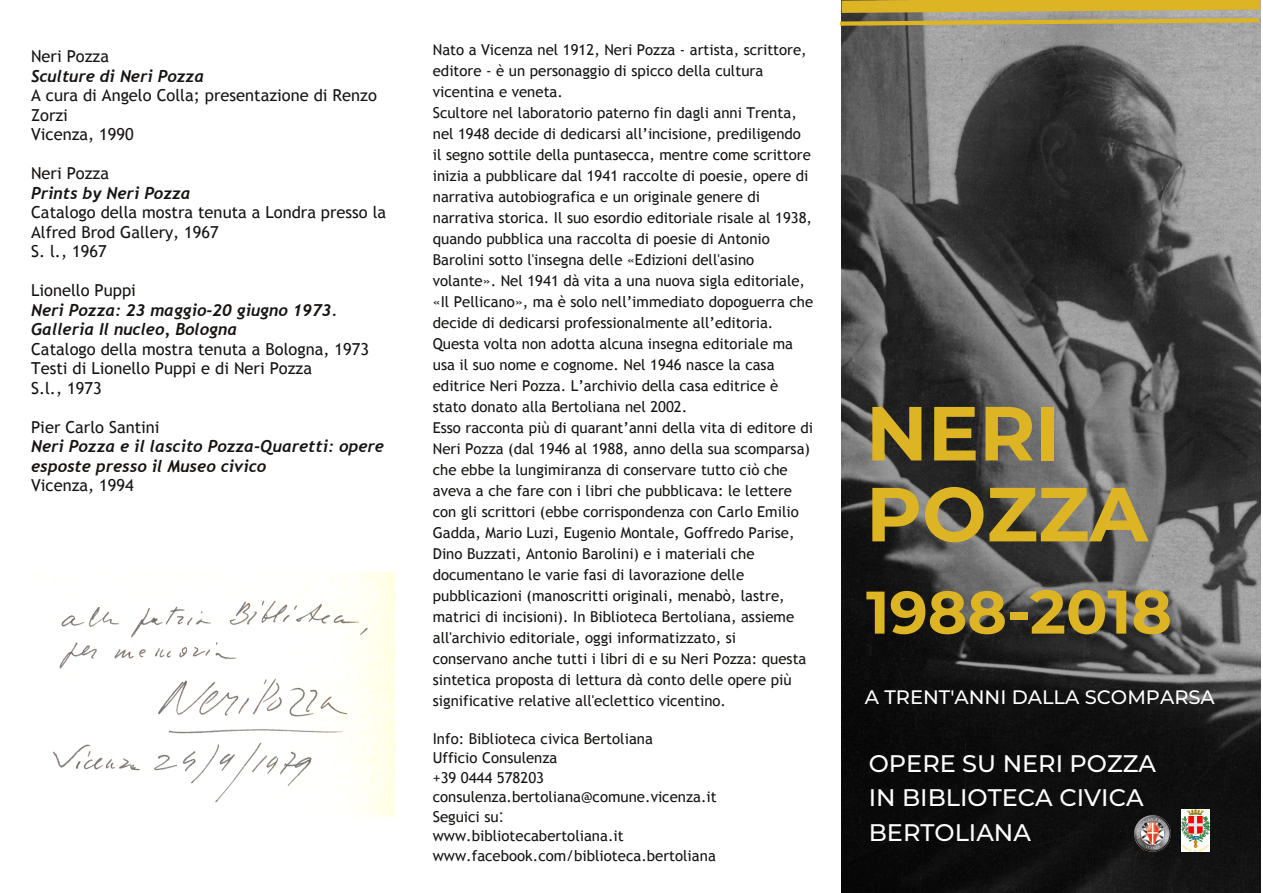
<style>
.page{position:relative;width:1263px;height:893px;background:#fff}
.page>*{position:absolute;margin:0;border:0;box-sizing:border-box;transform-origin:0 0}
.t1{font:700 76.5px/81px "Montserrat";color:#ddb423}
.t2{font:700 61.5px "Montserrat";color:#ddb423}
.t3{font:500 24px/34.5px "Montserrat";color:#fff}
.t4{font:500 19.5px "Montserrat";color:#fff}
.t5{font:16.5px/19.5px "Trebuchet MS";color:#161413}
.t6{font:italic 700 16.5px/19.5px "Trebuchet";color:#161413}
.t7{font:15px/21px "Trebuchet MS";color:#161413}
.s1{font-family:"Arial";font-size:18px}
.s2{font-size:60px}
</style>
<div class="page">
<img style="left:842px;top:28px;width:418px;height:864px">
<svg style="left:840px;top:0;width:421px;height:28px;background:#bba555"></svg>
<img style="left:36px;top:572px;width:359px;height:244px">
<img style="left:1128px;top:809px;width:48px;height:49px">
<img style="left:1181px;top:809px;width:28px;height:43px">
<p class="t5" style="left:31px;top:46px;width:79px">Neri Pozza</p>
<p class="t6" style="left:31px;top:66px;width:174px">Sculture di Neri Pozza</p>
<p class="t5" style="left:31px;top:85px;width:347px">A cura di Angelo Colla; presentazione di Renzo<br>Zorzi<br>Vicenza, 1990</p>
<p class="t5" style="left:31px;top:163px;width:79px">Neri Pozza</p>
<p class="t6" style="left:31px;top:183px;width:161px">Prints by Neri Pozza</p>
<p class="t5" style="left:31px;top:202px;width:357px">Catalogo della mostra tenuta a Londra presso la<br>Alfred Brod Gallery, 1967<br>S. l., 1967</p>
<p class="t5" style="left:31px;top:280px;width:106px">Lionello Puppi</p>
<p class="t6" style="left:31px;top:300px;width:308px">Neri Pozza: 23 maggio‐20 giugno 1973.<br>Galleria Il nucleo, Bologna</p>
<p class="t5" style="left:31px;top:339px;width:339px">Catalogo della mostra tenuta a Bologna, 1973<br>Testi di Lionello Puppi e di Neri Pozza<br>S.l., 1973</p>
<p class="t5" style="left:31px;top:417px;width:130px">Pier Carlo Santini</p>
<p class="t6" style="left:31px;top:436px;width:354px">Neri Pozza e il lascito Pozza‐Quaretti: opere esposte presso il Museo civico</p>
<p class="t5" style="left:31px;top:475px;width:104px">Vicenza, 1994</p>
<p class="t7" style="left:433px;top:39px;width:382px">Nato a Vicenza nel 1912, Neri Pozza ‐ artista, scrittore, editore ‐ è un personaggio di spicco della cultura vicentina e veneta.<br>Scultore nel laboratorio paterno fin dagli anni Trenta, nel 1948 decide di dedicarsi all’incisione, prediligendo il segno sottile della puntasecca, mentre come scrittore inizia a pubblicare dal 1941 raccolte di poesie, opere di narrativa autobiografica e un originale genere di narrativa storica. Il suo esordio editoriale risale al 1938, quando pubblica una raccolta di poesie di Antonio Barolini sotto l'insegna delle «Edizioni dell'asino volante». Nel 1941 dà vita a una nuova sigla editoriale, «Il Pellicano», ma è solo nell’immediato dopoguerra che decide di dedicarsi professionalmente all’editoria.<br>Questa volta non adotta alcuna insegna editoriale ma usa il suo nome e cognome. Nel 1946 nasce la casa editrice Neri Pozza. L’archivio della casa editrice è stato donato alla Bertoliana nel 2002.<br>Esso racconta più di quarant’anni della vita di editore di Neri Pozza (dal 1946 al 1988, anno della sua scomparsa) che ebbe la lungimiranza di conservare tutto ciò che aveva a che fare con i libri che pubblicava: le lettere con gli scrittori (ebbe corrispondenza con Carlo Emilio Gadda, Mario Luzi, Eugenio Montale, Goffredo Parise, Dino Buzzati, Antonio Barolini) e i materiali che documentano le varie fasi di lavorazione delle pubblicazioni (manoscritti originali, menabò, lastre, matrici di incisioni). In Biblioteca Bertoliana, assieme all'archivio editoriale, oggi informatizzato, si conservano anche tutti i libri di e su Neri Pozza: questa sintetica proposta di lettura dà conto delle opere più significative relative all'eclettico vicentino.</p>
<p class="t7" style="left:433px;top:729px;width:285px;line-height:19.5px">Info: Biblioteca civica Bertoliana<br>Ufficio Consulenza<br>+39 0444 578203 consulenza.bertoliana@comune.vicenza.it<br>Seguici su<span class="s1">:<br></span>www.bibliotecabertoliana.it www.facebook.com/biblioteca.bertoliana</p>
<h1 class="t1" style="left:866px;top:392px;width:283px">NERI<br>POZZA</h1>
<h2 class="t2" style="left:866px;top:574px;width:307px"><span class="s2">1988</span>-2018</h2>
<h3 class="t4" style="left:865px;top:685px;width:352px">A TRENT'ANNI DALLA SCOMPARSA</h3>
<h3 class="t3" style="left:869px;top:746px;width:289px">OPERE SU NERI POZZA<br>IN BIBLIOTECA CIVICA<br>BERTOLIANA</h3>
</div>
